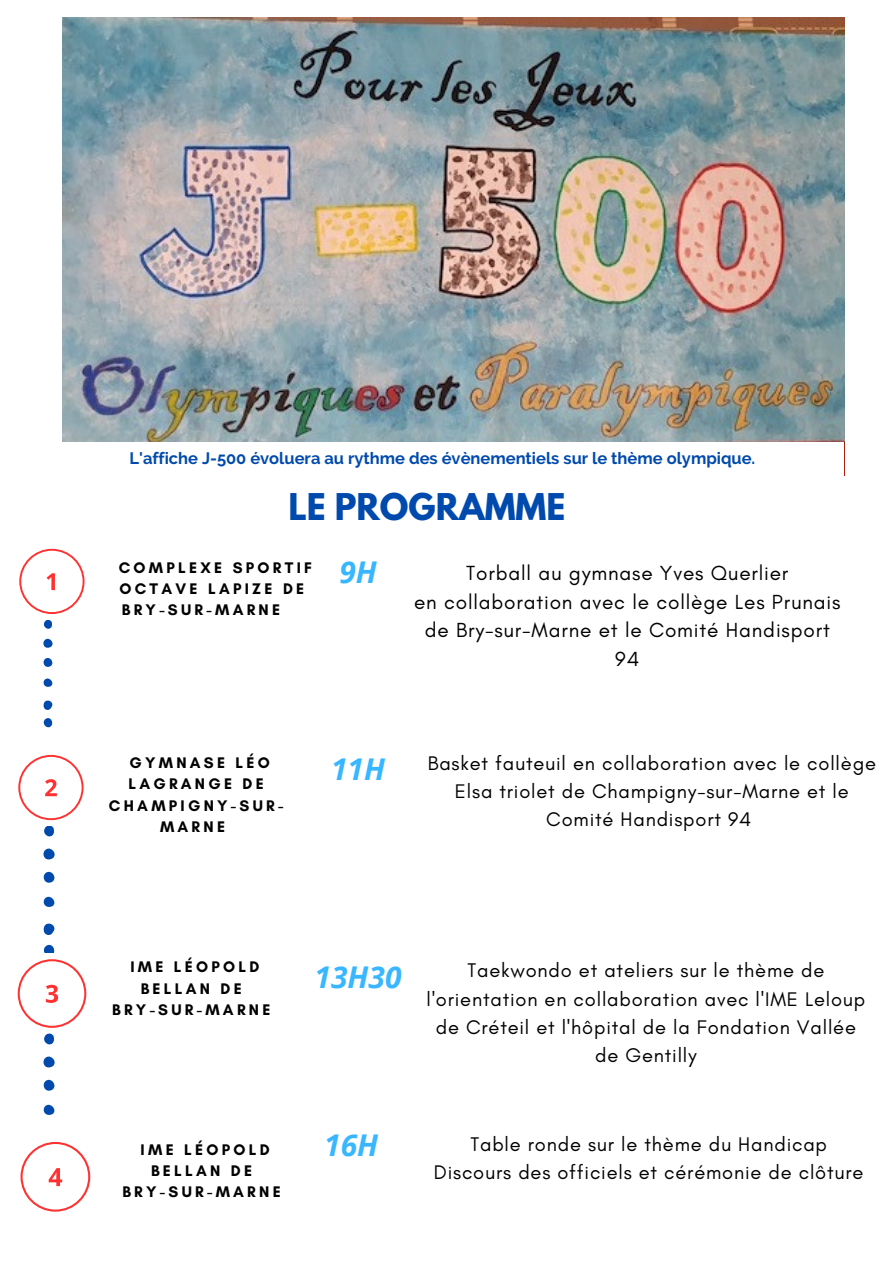
<style>
.page{position:relative;width:893px;height:1264px;background:#fff}
.page>*{position:absolute;margin:0;border:0;box-sizing:border-box;transform-origin:0 0}
.t1{font:700 32.7px "League Spartan";color:#004aad}
.t2{font:italic 700 30px "Open Sans";color:#38b6ff}
.t3{font:20.85px/28.5px "Glacial Indifference";letter-spacing:.04em;color:#000;text-align:center}
.t4{font:20.1px/28px "Glacial Indifference";letter-spacing:.04em;color:#000;text-align:center}
.t5{font:700 16.5px "Raleway";color:#004aad}
.t6{font:700 15.6px/21.3px "Glacial Indifference";letter-spacing:.21em;color:#000;text-align:center}
</style>
<div class="page">
<img style="left:62px;top:17px;width:782px;height:425px">
<svg style="left:19px;top:549px;width:65px;height:65px"></svg>
<svg style="left:18px;top:755px;width:66px;height:65px"></svg>
<svg style="left:18px;top:959px;width:68px;height:68px"></svg>
<svg style="left:44px;top:700px;width:8px;height:10px"></svg>
<div style="left:43px;top:639px;width:9px;height:9px;background:#004aad;border-radius:50%"></div>
<div style="left:44px;top:658px;width:8px;height:9px;background:#004aad;border-radius:50%"></div>
<svg style="left:44px;top:718px;width:9px;height:9px"></svg>
<div style="left:44px;top:678px;width:8px;height:9px;background:#004aad;border-radius:50%"></div>
<svg style="left:44px;top:621px;width:8px;height:8px"></svg>
<svg style="left:44px;top:923px;width:10px;height:12px"></svg>
<div style="left:43px;top:848px;width:12px;height:11px;background:#004aad;border-radius:50%"></div>
<div style="left:44px;top:871px;width:10px;height:11px;background:#004aad;border-radius:50%"></div>
<svg style="left:44px;top:944px;width:11px;height:8px"></svg>
<div style="left:44px;top:896px;width:10px;height:11px;background:#004aad;border-radius:5px"></div>
<svg style="left:44px;top:826px;width:10px;height:10px"></svg>
<div style="left:43px;top:1056px;width:12px;height:11px;background:#004aad;border-radius:50%"></div>
<div style="left:44px;top:1079px;width:10px;height:11px;background:#004aad;border-radius:50%"></div>
<div style="left:44px;top:1104px;width:10px;height:10px;background:#004aad;border-radius:5px"></div>
<svg style="left:44px;top:1033px;width:10px;height:11px"></svg>
<svg style="left:21px;top:1141px;width:69px;height:70px"></svg>
<p class="t5" style="left:129px;top:448px;width:627px">L'affiche J-500 évoluera au rythme des évènementiels sur le thème olympique.</p>
<h1 class="t1" style="left:288px;top:490px;width:278px">LE PROGRAMME</h1>
<p class="t6" style="left:119px;top:556px;width:195px;text-align:left">COMPLEXE SPORTIF<br>OCTAVE LAPIZE DE<br>BRY-SUR-MARNE</p>
<h2 class="t2" style="left:339px;top:551px;width:39px">9H</h2>
<p class="t3" style="left:414px;top:558px;width:428px">Torball au gymnase Yves Querlier<br>en collaboration avec le collège Les Prunais de Bry-sur-Marne et le Comité Handisport<br>94</p>
<p class="t6" style="left:109px;top:751px;width:176px">GYMNASE LÉO<br>LAGRANGE DE<br>CHAMPIGNY-SUR-<br>MARNE</p>
<p class="t4" style="left:427px;top:749px;width:450px">Basket fauteuil en collaboration avec le collège<br>Elsa triolet de Champigny-sur-Marne et le<br>Comité Handisport 94</p>
<h2 class="t2" style="left:331px;top:748px;width:55px">11H</h2>
<p class="t6" style="left:112px;top:956px;width:160px">IME LÉOPOLD<br>BELLAN DE<br>BRY-SUR-MARNE</p>
<p class="t6" style="left:122px;top:1138px;width:160px">IME LÉOPOLD<br>BELLAN DE<br>BRY-SUR-MARNE</p>
<h2 class="t2" style="left:314px;top:955px;width:88px">13H30</h2>
<p class="t4" style="left:426px;top:956px;width:440px">Taekwondo et ateliers sur le thème de l'orientation en collaboration avec l'IME Leloup de Créteil et l'hôpital de la Fondation Vallée de Gentilly</p>
<h2 class="t2" style="left:324px;top:1123px;width:55px">16H</h2>
<p class="t4" style="left:434px;top:1130px;width:431px">Table ronde sur le thème du Handicap<br>Discours des officiels et cérémonie de clôture</p>
</div>
